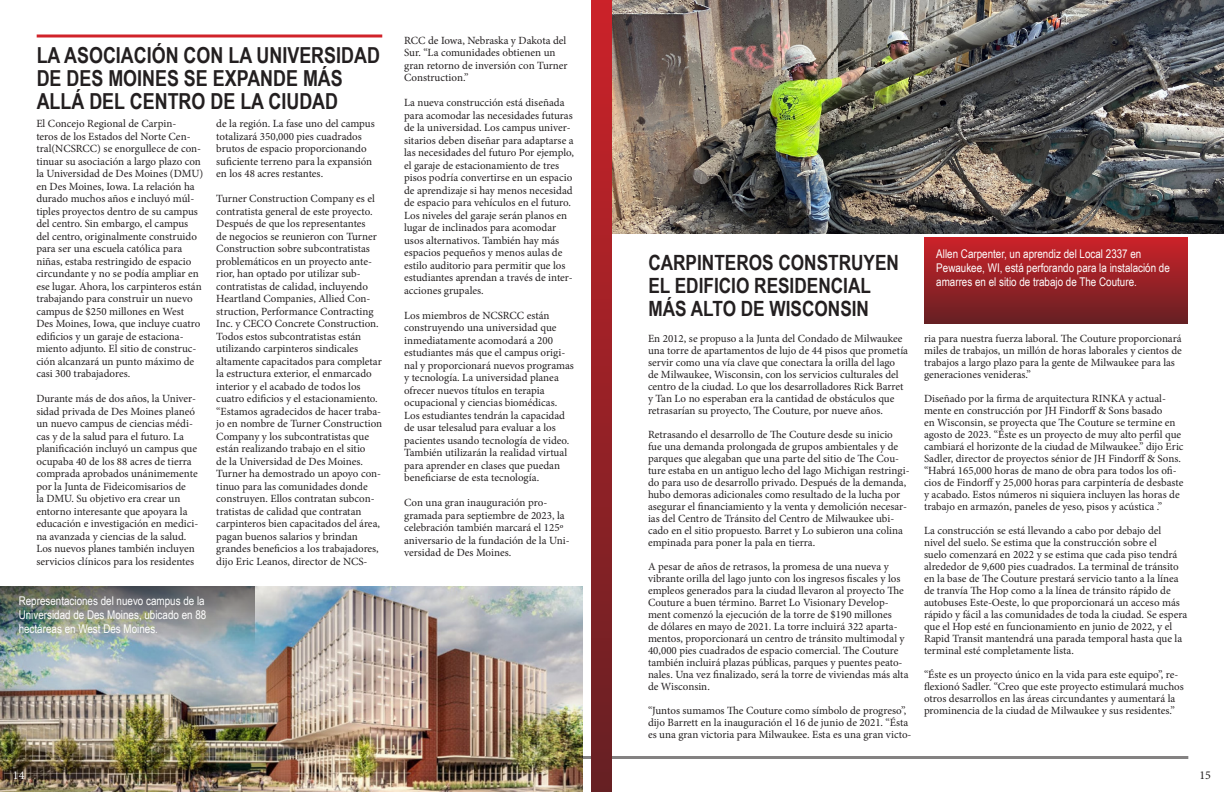
<style>
.page{position:relative;width:1224px;height:792px;background:#fff}
.page>*{position:absolute;margin:0;border:0;box-sizing:border-box;transform-origin:0 0}
.t1{font:700 22px/23px "Arial Narrow";color:#231f20}
.t2{font:700 21px/23px "Arial Narrow";color:#231f20}
.t3{font:12px/14px "Arial Narrow";color:#fff}
.t4{font:12px "Minion Pro";color:#231f20}
.t5{font:12px "Minion Pro";color:#fff}
.t6{font:11px/12.5px "Minion Pro";color:#231f20}
</style>
<div class="page">
<div style="left:924px;top:234px;width:264px;height:89px;background:linear-gradient(to bottom,#d02229,#662024)"></div>
<hr style="left:36px;top:756px;width:1152px;height:3px;background:#231f20">
<svg style="left:37px;top:34px;width:345px;height:4px"></svg>
<img style="left:0;top:586px;width:583px;height:206px">
<div style="left:591px;top:0;width:21px;height:792px;background:linear-gradient(to bottom,#cc2229,#662023)"></div>
<img style="left:0;top:586px;width:255px;height:59px">
<img style="left:612px;top:0;width:612px;height:234px">
<hr style="left:914px;top:234px;width:285px;height:3px;background:#fff">
<p class="t1" style="left:37px;top:42px;width:345px">LA ASOCIACIÓN CON LA UNIVERSIDAD<br>DE DES MOINES SE EXPANDE MÁS<br>ALLÁ DEL CENTRO DE LA CIUDAD</p>
<p class="t6" style="left:36px;top:117px;width:169px">El Concejo Regional de Carpin-<br>teros de los Estados del Norte Cen&shy;tral(NCSRCC) se enorgullece de con&shy;tinuar su asociación a largo plazo con la Universidad de Des Moines (DMU) en Des Moines, Iowa. La relación ha durado muchos años e incluyó múl&shy;tiples proyectos dentro de su campus del centro. Sin embargo, el campus del centro, originalmente construido para ser una escuela católica para niñas, estaba restringido de espacio circundante y no se podía ampliar en ese lugar. Ahora, los carpinteros están trabajando para construir un nuevo campus de $250 millones en West Des Moines, Iowa, que incluye cuatro edificios y un garaje de estaciona&shy;miento adjunto. El sitio de construc&shy;ción alcanzará un punto máximo de casi 300 trabajadores.</p>
<p class="t6" style="left:36px;top:392px;width:163px">Durante más de dos años, la Univer&shy;sidad privada de Des Moines planeó un nuevo campus de ciencias médi&shy;cas y de la salud para el futuro. La planificación incluyó un campus que ocupaba 40 de los 88 acres de tierra comprada aprobados unánimemente por la Junta de Fideicomisarios de<br>la DMU. Su objetivo era crear un entorno interesante que apoyara la educación e investigación en medici&shy;na avanzada y ciencias de la salud.<br>Los nuevos planes también incluyen servicios clínicos para los residentes</p>
<p class="t6" style="left:216px;top:117px;width:160px">de la región. La fase uno del campus totalizará 350,000 pies cuadrados brutos de espacio proporcionando suficiente terreno para la expansión en los 48 acres restantes.</p>
<p class="t6" style="left:216px;top:192px;width:167px">Turner Construction Company es el contratista general de este proyecto.<br>Después de que los representantes<br>de negocios se reunieron con Turner Construction sobre subcontratistas problemáticos en un proyecto ante&shy;rior, han optado por utilizar sub&shy;contratistas de calidad, incluyendo Heartland Companies, Allied Con&shy;struction, Performance Contracting Inc. y CECO Concrete Construction.<br>Todos estos subcontratistas están utilizando carpinteros sindicales altamente capacitados para completar la estructura exterior, el enmarcado interior y el acabado de todos los cuatro edificios y el estacionamiento. “Estamos agradecidos de hacer traba&shy;jo en nombre de Turner Construction Company y los subcontratistas que están realizando trabajo en el sitio<br>de la Universidad de Des Moines.<br>Turner ha demostrado un apoyo con&shy;tinuo para las comunidades donde construyen. Ellos contratan subcon&shy;tratistas de calidad que contratan carpinteros bien capacitados del área, pagan buenos salarios y brindan grandes beneficios a los trabajadores, dijo Eric Leanos, director de NCS-</p>
<p class="t3" style="left:19px;top:593px;width:187px">Representaciones del nuevo campus de la</p>
<p class="t3" style="left:19px;top:607px;width:189px">Universidad de Des Moines, ubicado en 88 hectáreas en West Des Moines.</p>
<p class="t6" style="left:404px;top:34px;width:165px">RCC de Iowa, Nebraska y Dakota del<br>Sur. “La comunidades obtienen un gran retorno de inversión con Turner<br>Construction.”</p>
<p class="t6" style="left:404px;top:97px;width:171px">La nueva construcción está diseñada para acomodar las necesidades futuras de la universidad. Los campus univer&shy;sitarios deben diseñar para adaptarse a las necesidades del futuro Por ejemplo, el garaje de estacionamiento de tres pisos podría convertirse en un espacio de aprendizaje si hay menos necesidad de espacio para vehículos en el futuro.<br>Los niveles del garaje serán planos en lugar de inclinados para acomodar usos alternativos. También hay más espacios pequeños y menos aulas de estilo auditorio para permitir que los estudiantes aprendan a través de inter&shy;acciones grupales.</p>
<p class="t6" style="left:404px;top:309px;width:171px">Los miembros de NCSRCC están construyendo una universidad que inmediatamente acomodará a 200 estudiantes más que el campus origi&shy;nal y proporcionará nuevos programas y tecnología. La universidad planea ofrecer nuevos títulos en terapia ocupacional y ciencias biomédicas.<br>Los estudiantes tendrán la capacidad de usar telesalud para evaluar a los pacientes usando tecnología de video.<br>También utilizarán la realidad virtual para aprender en clases que puedan beneficiarse de esta tecnología.</p>
<p class="t6" style="left:404px;top:497px;width:167px">Con una gran inauguración pro&shy;gramada para septiembre de 2023, la celebración también marcará el 125º aniversario de la fundación de la Uni&shy;versidad de Des Moines.</p>
<p class="t5" style="left:13px;top:767px;width:13px">14</p>
<p class="t2" style="left:648px;top:250px;width:252px">CARPINTEROS CONSTRUYEN<br>EL EDIFICIO RESIDENCIAL</p>
<p class="t2" style="left:648px;top:296px;width:222px">MÁS ALTO DE WISCONSIN</p>
<p class="t6" style="left:648px;top:333px;width:262px;line-height:12px">En 2012, se propuso a la Junta del Condado de Milwaukee una torre de apartamentos de lujo de 44 pisos que prometía servir como una vía clave que conectara la orilla del lago de Milwaukee, Wisconsin, con los servicios culturales del centro de la ciudad. Lo que los desarrolladores Rick Barret y Tan Lo no esperaban era la cantidad de obstáculos que retrasarían su proyecto, The Couture, por nueve años.</p>
<p class="t6" style="left:648px;top:429px;width:263px;line-height:12px">Retrasando el desarrollo de The Couture desde su inicio<br>fue una demanda prolongada de grupos ambientales y de parques que alegaban que una parte del sitio de The Cou&shy;ture estaba en un antiguo lecho del lago Michigan restringi&shy;do para uso de desarrollo privado. Después de la demanda, hubo demoras adicionales como resultado de la lucha por asegurar el financiamiento y la venta y demolición necesar&shy;ias del Centro de Tránsito del Centro de Milwaukee ubi&shy;cado en el sitio propuesto. Barret y Lo subieron una colina empinada para poner la pala en tierra.</p>
<p class="t6" style="left:648px;top:561px;width:262px;line-height:12px">A pesar de años de retrasos, la promesa de una nueva y vibrante orilla del lago junto con los ingresos fiscales y los empleos generados para la ciudad llevaron al proyecto The Couture a buen término. Barret Lo Visionary Develop&shy;ment comenzó la ejecución de la torre de $190 millones<br>de dólares en mayo de 2021. La torre incluirá 322 aparta&shy;mentos, proporcionará un centro de tránsito multimodal y 40,000 pies cuadrados de espacio comercial. The Couture también incluirá plazas públicas, parques y puentes peato&shy;nales. Una vez finalizado, será la torre de viviendas más alta de Wisconsin.</p>
<p class="t6" style="left:648px;top:705px;width:265px;line-height:12px">“Juntos sumamos The Couture como símbolo de progreso”, dijo Barrett en la inauguración el 16 de junio de 2021. “Ésta es una gran victoria para Milwaukee. Esta es una gran victo-</p>
<p class="t3" style="left:936px;top:247px;width:235px">Allen Carpenter, un aprendiz del Local 2337 en<br>Pewaukee, WI, está perforando para la instalación de amarres en el sitio de trabajo de The Couture.</p>
<p class="t6" style="left:924px;top:333px;width:259px;line-height:12px">ria para nuestra fuerza laboral. The Couture proporcionará miles de trabajos, un millón de horas laborales y cientos de trabajos a largo plazo para la gente de Milwaukee para las generaciones venideras.”</p>
<p class="t6" style="left:924px;top:393px;width:261px;line-height:12px">Diseñado por la firma de arquitectura RINKA y actual&shy;mente en construcción por JH Findorff &amp; Sons basado<br>en Wisconsin, se proyecta que The Couture se termine en agosto de 2023. “Éste es un proyecto de muy alto perfil que cambiará el horizonte de la ciudad de Milwaukee.” dijo Eric Sadler, director de proyectos sénior de JH Findorff &amp; Sons. “Habrá 165,000 horas de mano de obra para todos los ofi&shy;cios de Findorff y 25,000 horas para carpintería de desbaste y acabado. Estos números ni siquiera incluyen las horas de trabajo en armazón, paneles de yeso, pisos y acústica .”</p>
<p class="t6" style="left:924px;top:525px;width:265px;line-height:12px">La construcción se está llevando a cabo por debajo del<br>nivel del suelo. Se estima que la construcción sobre el<br>suelo comenzará en 2022 y se estima que cada piso tendrá alrededor de 9,600 pies cuadrados. La terminal de tránsito en la base de The Couture prestará servicio tanto a la línea de tranvía The Hop como a la línea de tránsito rápido de autobuses Este-Oeste, lo que proporcionará un acceso más rápido y fácil a las comunidades de toda la ciudad. Se espera que el Hop esté en funcionamiento en junio de 2022, y el Rapid Transit mantendrá una parada temporal hasta que la terminal esté completamente lista.</p>
<p class="t6" style="left:924px;top:669px;width:261px;line-height:12px">“Éste es un proyecto único en la vida para este equipo”, re&shy;flexionó Sadler. “Creo que este proyecto estimulará muchos otros desarrollos en las áreas circundantes y aumentará la prominencia de la ciudad de Milwaukee y sus residentes.”</p>
<p class="t4" style="left:1200px;top:767px;width:13px">15</p>
</div>
